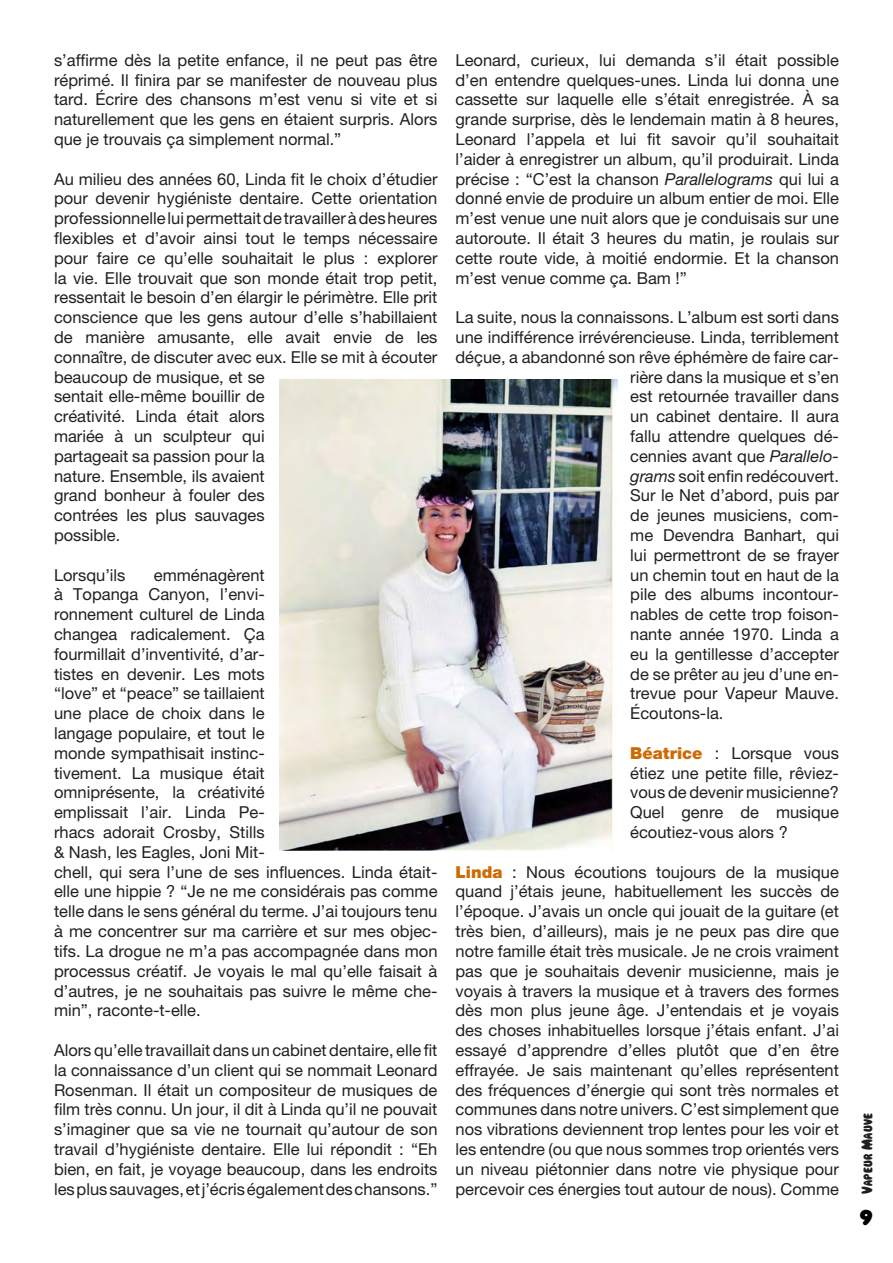
<style>
.page{position:relative;width:893px;height:1263px;background:#fff}
.page>*{position:absolute;margin:0;border:0;box-sizing:border-box;transform-origin:0 0}
.t1{font:21px "Debussy";color:#000102}
.t2{font:16.5px/19.8px "Helvetica Neue LT Pro";color:#231f20;text-align:justify}
.t3{font:12px "Magical Mystery Tour";color:#231f20}
.s1{font-style:italic}
.s2{font-weight:900;color:#cd6a02}
</style>
<div class="page">
<img style="left:279px;top:380px;width:338px;height:470px">
<p class="t2" style="left:54px;top:50px;width:385px">s’affirme dès la petite enfance, il ne peut pas être réprimé. Il finira par se manifester de nouveau plus tard. Écrire des chansons m’est venu si vite et si naturellement que les gens en étaient surpris. Alors que je trouvais ça simplement normal.”</p>
<p class="t2" style="left:54px;top:169px;width:385px;text-align:left">Au milieu des années 60, Linda fit le choix d’étudier pour devenir hygiéniste dentaire. Cette orientation professionnelle lui permettait de travailler à des heures flexibles et d’avoir ainsi tout le temps nécessaire pour faire ce qu’elle souhaitait le plus : explorer la vie. Elle trouvait que son monde était trop petit, ressentait le besoin d’en élargir le périmètre. Elle prit conscience que les gens autour d’elle s’habillaient de manière amusante, elle avait envie de les connaître, de discuter avec eux. Elle se mit à écouter beaucoup de musique, et se<br>sentait elle-même bouillir de<br>créativité. Linda était alors<br>mariée à un sculpteur qui<br>partageait sa passion pour la<br>nature. Ensemble, ils avaient<br>grand bonheur à fouler des<br>contrées les plus sauvages<br>possible.</p>
<p class="t2" style="left:54px;top:565px;width:73px">Lorsqu’ils</p>
<p class="t2" style="left:54px;top:565px;width:385px;text-align:left;text-indent:100px">emménagèrent<br>à Topanga Canyon, l’envi-<br>ronnement culturel de Linda<br>changea radicalement. Ça<br>fourmillait d’inventivité, d’ar-<br>tistes en devenir. Les mots<br>“love” et “peace” se taillaient<br>une place de choix dans le<br>langage populaire, et tout le<br>monde sympathisait instinc-<br>tivement. La musique était<br>omniprésente, la créativité<br>emplissait l’air. Linda Pe-<br>rhacs adorait Crosby, Stills<br>&amp; Nash, les Eagles, Joni Mit-<br>chell, qui sera l’une de ses influences. Linda était&shy;elle une hippie ? “Je ne me considérais pas comme telle dans le sens général du terme. J’ai toujours tenu à me concentrer sur ma carrière et sur mes objec&shy;tifs. La drogue ne m’a pas accompagnée dans mon processus créatif. Je voyais le mal qu’elle faisait à d’autres, je ne souhaitais pas suivre le même che&shy;min”, raconte-t-elle.</p>
<p class="t2" style="left:54px;top:1040px;width:385px">Alors qu’elle travaillait dans un cabinet dentaire, elle fit la connaissance d’un client qui se nommait Leonard Rosenman. Il était un compositeur de musiques de film très connu. Un jour, il dit à Linda qu’il ne pouvait s’imaginer que sa vie ne tournait qu’autour de son travail d’hygiéniste dentaire. Elle lui répondit : “Eh bien, en fait, je voyage beaucoup, dans les endroits les plus sauvages, et j’écris également des chansons.”</p>
<p class="t2" style="left:455px;top:50px;width:385px">Leonard, curieux, lui demanda s’il était possible d’en entendre quelques-unes. Linda lui donna une cassette sur laquelle elle s’était enregistrée. À sa grande surprise, dès le lendemain matin à 8 heures, Leonard l’appela et lui fit savoir qu’il souhaitait l’aider à enregistrer un album, qu’il produirait. Linda précise : “C’est la chanson <span class="s1">Parallelograms</span> qui lui a donné envie de produire un album entier de moi. Elle m’est venue une nuit alors que je conduisais sur une autoroute. Il était 3 heures du matin, je roulais sur cette route vide, à moitié endormie. Et la chanson m’est venue comme ça. Bam !”</p>
<p class="t2" style="left:455px;top:307px;width:385px">La suite, nous la connaissons. L’album est sorti dans</p>
<p class="t2" style="left:455px;top:327px;width:385px">une indifférence irrévérencieuse. Linda, terriblement</p>
<p class="t2" style="left:455px;top:347px;width:385px">déçue, a abandonné son rêve éphémère de faire car-</p>
<p class="t2" style="left:630px;top:367px;width:210px">rière dans la musique et s’en</p>
<p class="t2" style="left:630px;top:386px;width:210px">est retournée travailler dans</p>
<p class="t2" style="left:630px;top:406px;width:210px">un cabinet dentaire. Il aura</p>
<p class="t2" style="left:630px;top:426px;width:210px">fallu attendre quelques dé-</p>
<p class="t2" style="left:630px;top:446px;width:210px">cennies avant que <span class="s1">Parallelo-</span></p>
<p class="t2" style="left:630px;top:466px;width:210px"><span class="s1">grams</span> soit enfin redécouvert.</p>
<p class="t2" style="left:630px;top:485px;width:210px">Sur le Net d’abord, puis par</p>
<p class="t2" style="left:630px;top:505px;width:210px">de jeunes musiciens, com-</p>
<p class="t2" style="left:630px;top:525px;width:210px">me Devendra Banhart, qui</p>
<p class="t2" style="left:630px;top:545px;width:210px">lui permettront de se frayer</p>
<p class="t2" style="left:630px;top:565px;width:210px">un chemin tout en haut de la</p>
<p class="t2" style="left:630px;top:584px;width:210px">pile des albums incontour-</p>
<p class="t2" style="left:630px;top:604px;width:210px">nables de cette trop foison-</p>
<p class="t2" style="left:630px;top:624px;width:210px">nante année 1970. Linda a</p>
<p class="t2" style="left:630px;top:644px;width:210px">eu la gentillesse d’accepter</p>
<p class="t2" style="left:630px;top:664px;width:210px">de se prêter au jeu d’une en-</p>
<p class="t2" style="left:630px;top:683px;width:210px">trevue pour Vapeur Mauve.</p>
<p class="t2" style="left:630px;top:703px;width:95px">Écoutons-la.</p>
<p class="t2" style="left:630px;top:743px;width:210px"><span class="s2">Béatrice</span> : Lorsque vous étiez une petite fille, rêviez&shy;vous de devenir musicienne?<br>Quel genre de musique écoutiez-vous alors ?</p>
<p class="t2" style="left:455px;top:862px;width:385px"><span class="s2">Linda</span> : Nous écoutions toujours de la musique quand j’étais jeune, habituellement les succès de l’époque. J’avais un oncle qui jouait de la guitare (et très bien, d’ailleurs), mais je ne peux pas dire que notre famille était très musicale. Je ne crois vraiment pas que je souhaitais devenir musicienne, mais je voyais à travers la musique et à travers des formes dès mon plus jeune âge. J’entendais et je voyais des choses inhabituelles lorsque j’étais enfant. J’ai essayé d’apprendre d’elles plutôt que d’en être effrayée. Je sais maintenant qu’elles représentent des fréquences d’énergie qui sont très normales et communes dans notre univers. C’est simplement que nos vibrations deviennent trop lentes pour les voir et les entendre (ou que nous sommes trop orientés vers un niveau piétonnier dans notre vie physique pour percevoir ces énergies tout autour de nous). Comme</p>
<p class="t3" style="left:858px;top:1194px;width:83px;rotate:-90deg">Vapeur Mauve</p>
<p class="t1" style="left:859px;top:1206px;width:16px">9</p>
</div>
